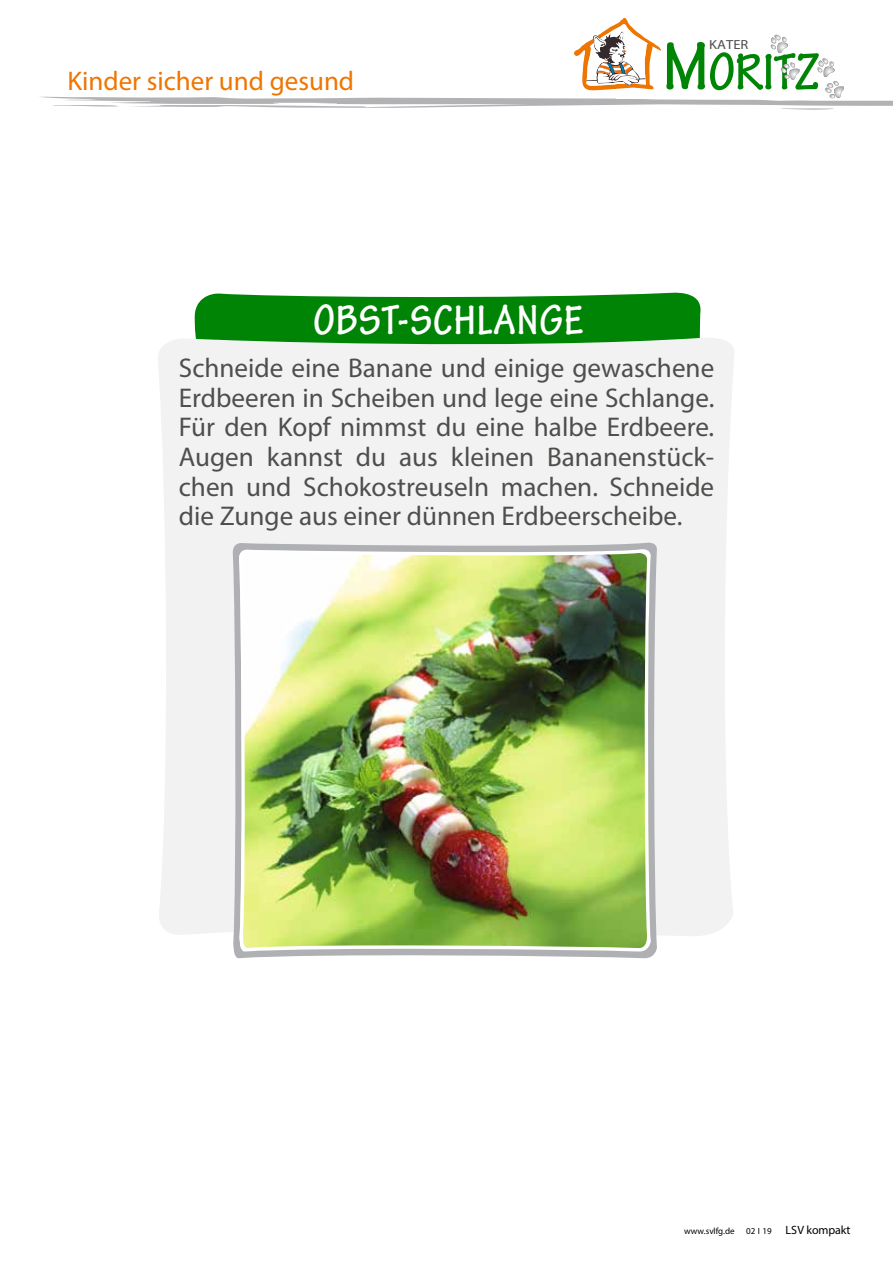
<style>
.page{position:relative;width:893px;height:1263px;background:#fff}
.page>*{position:absolute;margin:0;border:0;box-sizing:border-box;transform-origin:0 0}
.t1{font:700 condensed 54.75px "Tekton Pro";color:#008406}
.t2{font:700 condensed 44.4px "Tekton Pro";letter-spacing:.02em;color:#fff}
.t3{font:27.15px/29.5px "Myriad Pro";color:#4e4e4d;text-align:justify}
.t4{font:27px "Myriad Pro";color:#ef7501}
.t5{font:13.2px "Myriad Pro";color:#4e4e4d;scale:1.11 1}
.t6{font:12px "Myriad Pro";letter-spacing:-.01em;color:#000}
.t7{font:9px "Myriad Pro";color:#000}
.s1{font-size:72.9px}
.s2{font-size:9px}
</style>
<div class="page">
<svg style="left:40px;top:18px;width:853px;height:92px"></svg>
<svg style="left:194px;top:292px;width:507px;height:45px;background:#178f1c"></svg>
<div style="left:158px;top:337px;width:576px;height:599px;background:#f2f2f2"></div>
<svg style="left:232px;top:542px;width:426px;height:417px;fill:#afb0b4"></svg>
<img style="left:239px;top:549px;width:413px;height:403px">
<p class="t4" style="left:68px;top:64px;width:288px">Kinder sicher und gesund</p>
<p class="t5" style="left:709px;top:37px;width:37px">KATER</p>
<h1 class="t1" style="left:663px;top:40px;width:158px"><span class="s1">M</span>ORITZ</h1>
<h2 class="t2" style="left:313px;top:295px;width:272px">OBST-SCHLANGE</h2>
<p class="t3" style="left:179px;top:353px;width:537px">Schneide eine Banane und einige gewaschene Erdbeeren in Scheiben und lege eine Schlange.<br>Für den Kopf nimmst du eine halbe Erdbeere.<br>Augen kannst du aus kleinen Bananenstück&shy;chen und Schokostreuseln machen. Schneide die Zunge aus einer dünnen Erdbeerscheibe.</p>
<p class="t7" style="left:684px;top:1225px;width:52px">www.svlfg.de</p>
<p class="t6" style="left:746px;top:1222px;width:106px"><span class="s2">02 I 19</span> LSV kompakt</p>
</div>
